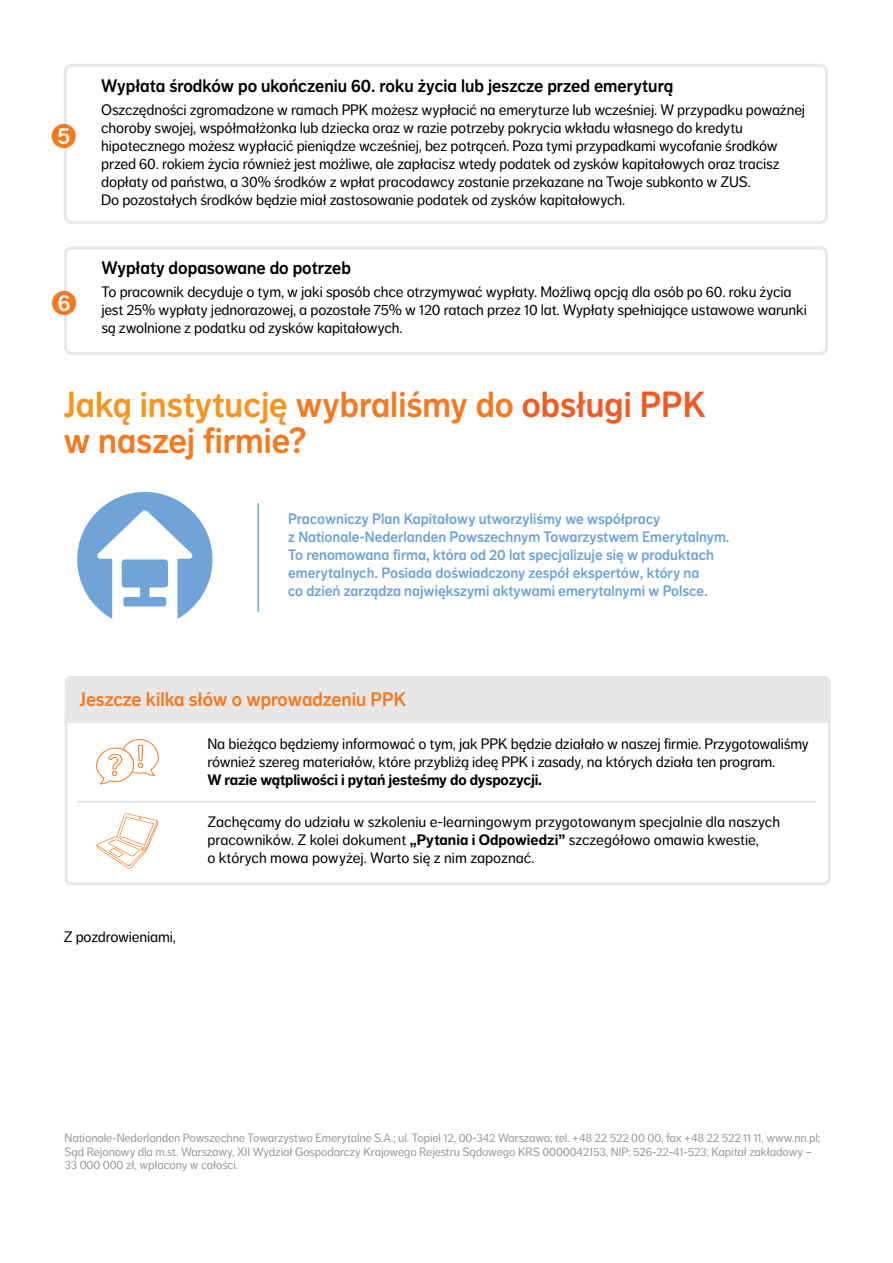
<style>
.page{position:relative;width:893px;height:1263px;background:#fff}
.page>*{position:absolute;margin:0;border:0;box-sizing:border-box;transform-origin:0 0}
.t1{font:36px "NN Dagny Display";color:#f7941e}
.t2{font:36px "NN Dagny Display";color:#f47920}
.NN_A4_Main_heading_4{font:25.5px "NN Picto Diap";color:#f47920}
.NN_A4_Preface_15pt{font:19.5px "NN Dagny Display";color:#f47920}
.t3{font:18px "NN Dagny Display";color:#000}
.NN_A5_Bodytext_10pt{font:15px/18px "NN Dagny Text";letter-spacing:-.01em;color:#000}
.NN_A5_Bodytext_10pt-2{font:15px/18px "NN Dagny Display";color:#70a4d8}
.NN_A5_Bodytext_10pt-3{font:700 15px "NN Dagny Text";letter-spacing:-.01em;color:#000}
.NN_A5_Bodytext_10pt-4{font:12px/13.5px "NN Dagny Text";letter-spacing:-.01em;color:#999a9b}
.s1{color:#f47920}
.s2{color:#f15a22}
.s3{font-weight:700}
</style>
<div class="page">
<div style="left:64px;top:64px;width:764px;height:160px;border:3px solid #e7e7e7;border-radius:6px"></div>
<div style="left:64px;top:246px;width:764px;height:109px;border:3px solid #e7e7e7;border-radius:6px"></div>
<svg style="left:77px;top:492px;width:136px;height:127px"></svg>
<hr style="left:257px;top:503px;width:2px;height:109px;background:#70a4d8">
<svg style="left:64px;top:719px;width:767px;height:166px"></svg>
<div style="left:65px;top:676px;width:766px;height:47px;background:#e7e7e7"></div>
<hr style="left:77px;top:801px;width:738px;height:1px;background:#dcdbdb">
<svg style="left:97px;top:813px;width:61px;height:55px"></svg>
<p class="NN_A4_Main_heading_4" style="left:52px;top:124px;width:38px">5</p>
<p class="NN_A4_Main_heading_4" style="left:52px;top:291px;width:38px">6</p>
<p class="t3" style="left:101px;top:75px;width:574px">Wypłata środków po ukończeniu 60. roku życia lub jeszcze przed emeryturą</p>
<p class="NN_A5_Bodytext_10pt" style="left:101px;top:101px;width:705px">Oszczędności zgromadzone w ramach PPK możesz wypłacić na emeryturze lub wcześniej. W przypadku poważnej choroby swojej, współmałżonka lub dziecka oraz w razie potrzeby pokrycia wkładu własnego do kredytu hipotecznego możesz wypłacić pieniądze wcześniej, bez potrąceń. Poza tymi przypadkami wycofanie środków przed 60. rokiem życia również jest możliwe, ale zapłacisz wtedy podatek od zysków kapitałowych oraz tracisz dopłaty od państwa, a 30% środków z wpłat pracodawcy zostanie przekazane na Twoje subkonto w ZUS.<br>Do pozostałych środków będzie miał zastosowanie podatek od zysków kapitałowych.</p>
<p class="t3" style="left:101px;top:257px;width:251px">Wypłaty dopasowane do potrzeb</p>
<p class="NN_A5_Bodytext_10pt" style="left:101px;top:283px;width:707px">To pracownik decyduje o tym, w jaki sposób chce otrzymywać wypłaty. Możliwą opcją dla osób po 60. roku życia jest 25% wypłaty jednorazowej, a pozostałe 75% w 120 ratach przez 10 lat. Wypłaty spełniające ustawowe warunki są zwolnione z podatku od zysków kapitałowych.</p>
<p class="t1" style="left:64px;top:383px;width:644px">Jaką instytucję <span class="s1">wybraliśmy do</span> <span class="s2">obsługi PPK</span></p>
<p class="t2" style="left:64px;top:419px;width:244px">w naszej firmie?</p>
<p class="NN_A5_Bodytext_10pt-2" style="left:288px;top:510px;width:374px">Pracowniczy Plan Kapitałowy utworzyliśmy we współpracy</p>
<p class="NN_A5_Bodytext_10pt-2" style="left:288px;top:528px;width:443px">z Nationale-Nederlanden Powszechnym Towarzystwem Emerytalnym.</p>
<p class="NN_A5_Bodytext_10pt-2" style="left:288px;top:546px;width:428px">To renomowana firma, która od 20 lat specjalizuje się w produktach emerytalnych. Posiada doświadczony zespół ekspertów, który na</p>
<p class="NN_A5_Bodytext_10pt-2" style="left:288px;top:582px;width:421px">co dzień zarządza największymi aktywami emerytalnymi w Polsce.</p>
<p class="NN_A4_Preface_15pt" style="left:79px;top:687px;width:328px">Jeszcze kilka słów o wprowadzeniu PPK</p>
<p class="NN_A5_Bodytext_10pt" style="left:207px;top:735px;width:603px">Na bieżąco będziemy informować o tym, jak PPK będzie działało w naszej firmie. Przygotowaliśmy również szereg materiałów, które przybliżą ideę PPK i zasady, na których działa ten program.</p>
<p class="NN_A5_Bodytext_10pt-3" style="left:207px;top:771px;width:336px">W razie wątpliwości i pytań jesteśmy do dyspozycji.</p>
<p class="NN_A5_Bodytext_10pt" style="left:207px;top:813px;width:574px">Zachęcamy do udziału w szkoleniu e-learningowym przygotowanym specjalnie dla naszych pracowników. Z kolei dokument <span class="s3">„Pytania i Odpowiedzi”</span> szczegółowo omawia kwestie,</p>
<p class="NN_A5_Bodytext_10pt" style="left:207px;top:849px;width:328px">o których mowa powyżej. Warto się z nim zapoznać.</p>
<p class="NN_A5_Bodytext_10pt" style="left:64px;top:927px;width:114px">Z pozdrowieniami,</p>
<p class="NN_A5_Bodytext_10pt-4" style="left:65px;top:1131px;width:757px">Nationale-Nederlanden Powszechne Towarzystwo Emerytalne S.A.; ul. Topiel 12, 00-342 Warszawa; tel. +48 22 522 00 00, fax +48 22 522 11 11, www.nn.pl;<br>Sąd Rejonowy dla m.st. Warszawy, XII Wydział Gospodarczy Krajowego Rejestru Sądowego KRS 0000042153, NIP: 526-22-41-523; Kapitał zakładowy –</p>
<p class="NN_A5_Bodytext_10pt-4" style="left:65px;top:1158px;width:175px">33 000 000 zł, wpłacony w całości.</p>
</div>
